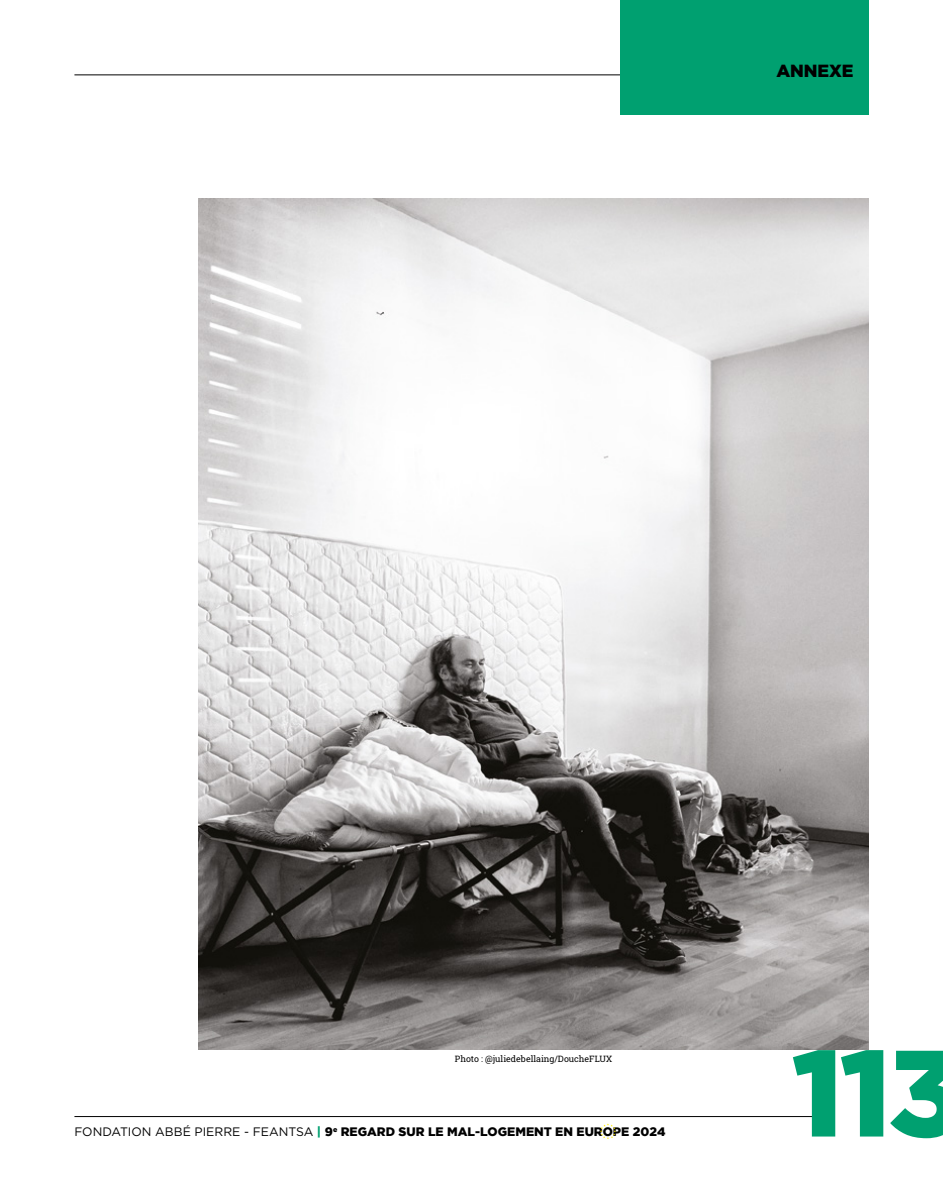
<style>
.page{position:relative;width:943px;height:1191px;background:#fff}
.page>*{position:absolute;margin:0;border:0;box-sizing:border-box;transform-origin:0 0}
.t1{font:900 122.5px "Gotham";color:#00a070}
.t2{font:900 17.5px "Gotham";letter-spacing:-.005em;color:#000}
.t3{font:900 12.25px "Gotham";color:#000}
.t4{font:8.75px "Roboto Slab";color:#000}
.s1{font-weight:400}
.s2{color:#00a070}
</style>
<div class="page">
<hr style="left:74px;top:1116px;width:748px;height:1px;background:#000">
<hr style="left:74px;top:74px;width:550px;height:1px;background:#000">
<div style="left:620px;top:0;width:248px;height:114px;background:#00a070"></div>
<svg style="left:600px;top:1123px;width:16px;height:16px"></svg>
<img style="left:198px;top:198px;width:670px;height:851px">
<h2 class="t2" style="left:776px;top:61px;width:79px">ANNEXE</h2>
<p class="t4" style="left:455px;top:1052px;width:159px">Photo : @juliedebellaing/DoucheFLUX</p>
<h1 class="t1" style="left:791px;top:1022px;width:174px">113</h1>
<p class="t3" style="left:74px;top:1124px;width:592px"><span class="s1">FONDATION ABBÉ PIERRE - FEANTSA</span> <span class="s2">|</span> 9<sup>e</sup> REGARD SUR LE MAL-LOGEMENT EN EUROPE 2024</p>
</div>
